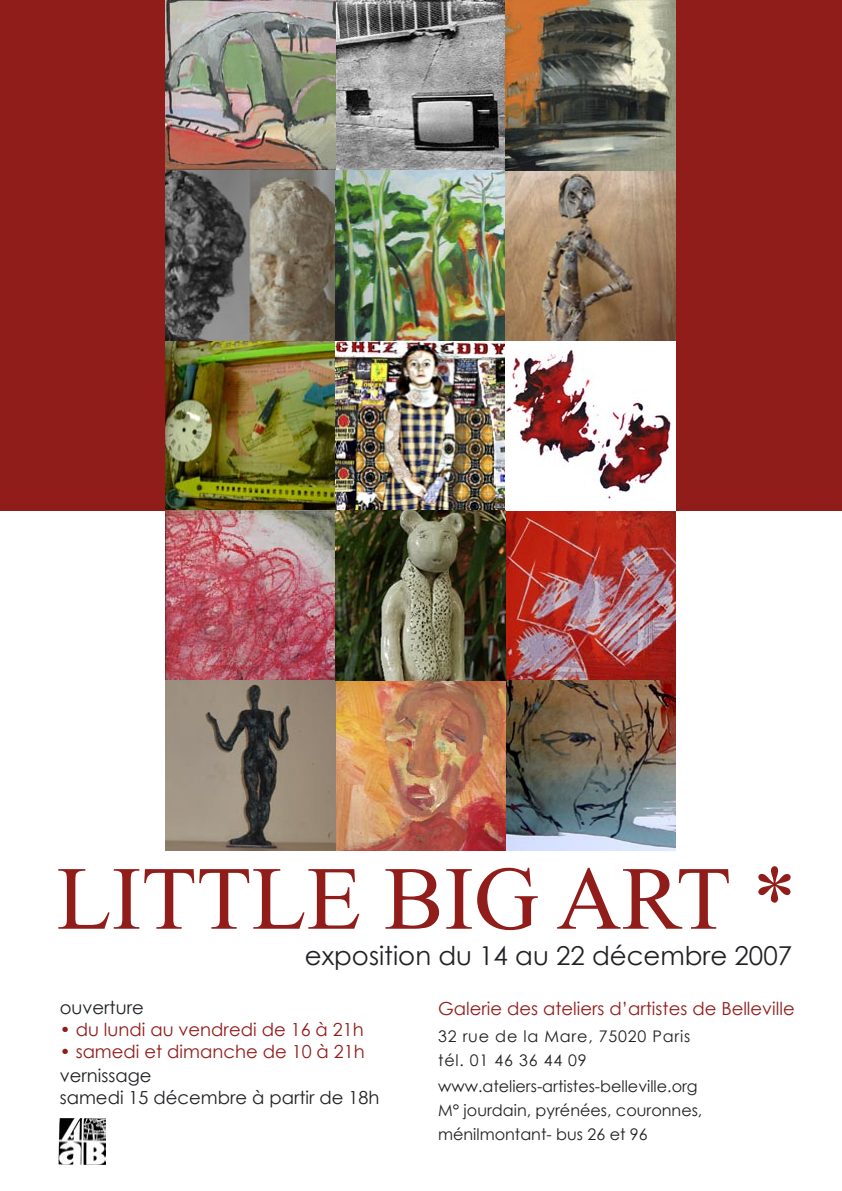
<style>
.page{position:relative;width:842px;height:1191px;background:#fff}
.page>*{position:absolute;margin:0;border:0;box-sizing:border-box;transform-origin:0 0}
.t1{font:90px "Times New Roman";color:#911d1b}
.t2{font:26px "Century Gothic";color:#212125}
.t3{font:18px "Century Gothic";color:#911d1b}
.t4{font:18px/21.6px "Century Gothic";color:#212125}
.t5{font:16px/24px "Century Gothic";color:#212125}
.t6{font:16px "Century Gothic";letter-spacing:.05em;color:#212125}
</style>
<div class="page">
<div style="left:0;top:0;width:842px;height:510px;background:#911d1b"></div>
<img style="left:58px;top:1118px;width:48px;height:46px">
<img style="left:165px;top:0;width:510px;height:850px">
<p class="t1" style="left:57px;top:838px;width:742px">LITTLE BIG ART *</p>
<p class="t2" style="left:305px;top:937px;width:489px">exposition du 14 au 22 décembre 2007</p>
<p class="t4" style="left:60px;top:996px;width:85px">ouverture</p>
<p class="t3" style="left:60px;top:1017px;width:305px">• du lundi au vendredi de 16 à 21h</p>
<p class="t3" style="left:60px;top:1038px;width:307px">• samedi et dimanche de 10 à 21h</p>
<p class="t4" style="left:60px;top:1064px;width:321px">vernissage<br>samedi 15 décembre à partir de 18h</p>
<p class="t3" style="left:438px;top:996px;width:358px">Galerie des ateliers d’artistes de Belleville</p>
<p class="t6" style="left:438px;top:1025px;width:254px">32 rue de la Mare, 75020 Paris</p>
<p class="t6" style="left:438px;top:1049px;width:150px">tél. 01 46 36 44 09</p>
<p class="t5" style="left:438px;top:1074px;width:261px">www.ateliers-artistes-belleville.org</p>
<p class="t5" style="left:438px;top:1098px;width:266px">M° jourdain, pyrénées, couronnes, ménilmontant- bus 26 et 96</p>
</div>
